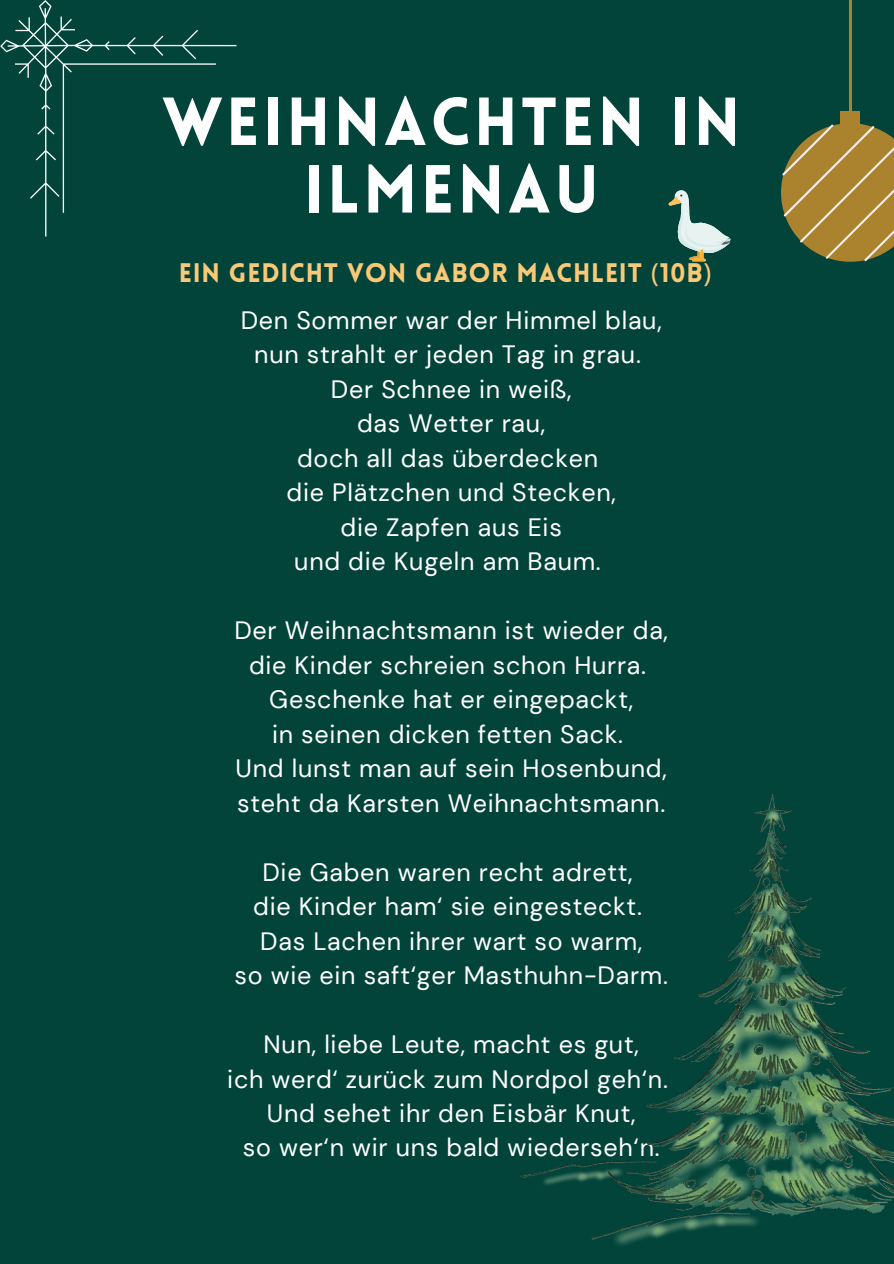
<style>
.page{position:relative;width:894px;height:1264px;background:#fff}
.page>*{position:absolute;margin:0;border:0;box-sizing:border-box;transform-origin:0 0}
.t1{font:900 66.3px/67.5px "Lovelo";letter-spacing:.05em;color:#fff;text-align:center}
.t2{font:900 26.25px "Lovelo";letter-spacing:.03em;color:#f9c977}
.t3{font:25.05px/34.5px "DM Sans";letter-spacing:.03em;color:#fff;text-align:center}
.s1{font-family:"Noto Sans";font-weight:400}
</style>
<div class="page">
<div style="left:0;top:0;width:893px;height:1263px;background:#02443a"></div>
<svg style="left:668px;top:190px;width:63px;height:71px"></svg>
<img style="left:520px;top:794px;width:373px;height:451px">
<svg style="left:0;top:0;width:236px;height:236px"></svg>
<div style="left:840px;top:112px;width:19px;height:12px;background:#ab822d"></div>
<hr style="left:849px;top:0;width:2px;height:119px;background:#ab822d">
<svg style="left:781px;top:123px;width:112px;height:139px"></svg>
<h1 class="t1" style="left:162px;top:95px;width:579px">WEIHNACHTEN IN<br>ILMENAU</h1>
<p class="t2" style="left:179px;top:263px;width:534px">EIN GEDICHT VON GABOR MACHLEIT <span class="s1">(</span>10B<span class="s1">)</span></p>
<p class="t3" style="left:240px;top:303px;width:422px">Den Sommer war der Himmel blau, nun strahlt er jeden Tag in grau.<br>Der Schnee in weiß,<br>das Wetter rau,<br>doch all das überdecken<br>die Plätzchen und Stecken,<br>die Zapfen aus Eis<br>und die Kugeln am Baum.</p>
<p class="t3" style="left:234px;top:613px;width:435px">Der Weihnachtsmann ist wieder da, die Kinder schreien schon Hurra.<br>Geschenke hat er eingepackt,<br>in seinen dicken fetten Sack.<br>Und lunst man auf sein Hosenbund, steht da Karsten Weihnachtsmann.</p>
<p class="t3" style="left:234px;top:854px;width:435px">Die Gaben waren recht adrett,<br>die Kinder ham‘ sie eingesteckt.<br>Das Lachen ihrer wart so warm,<br>so wie ein saft‘ger Masthuhn-Darm.</p>
<p class="t3" style="left:227px;top:1027px;width:442px">Nun, liebe Leute, macht es gut,<br>ich werd‘ zurück zum Nordpol geh‘n.<br>Und sehet ihr den Eisbär Knut,<br>so wer‘n wir uns bald wiederseh‘n.</p>
</div>
